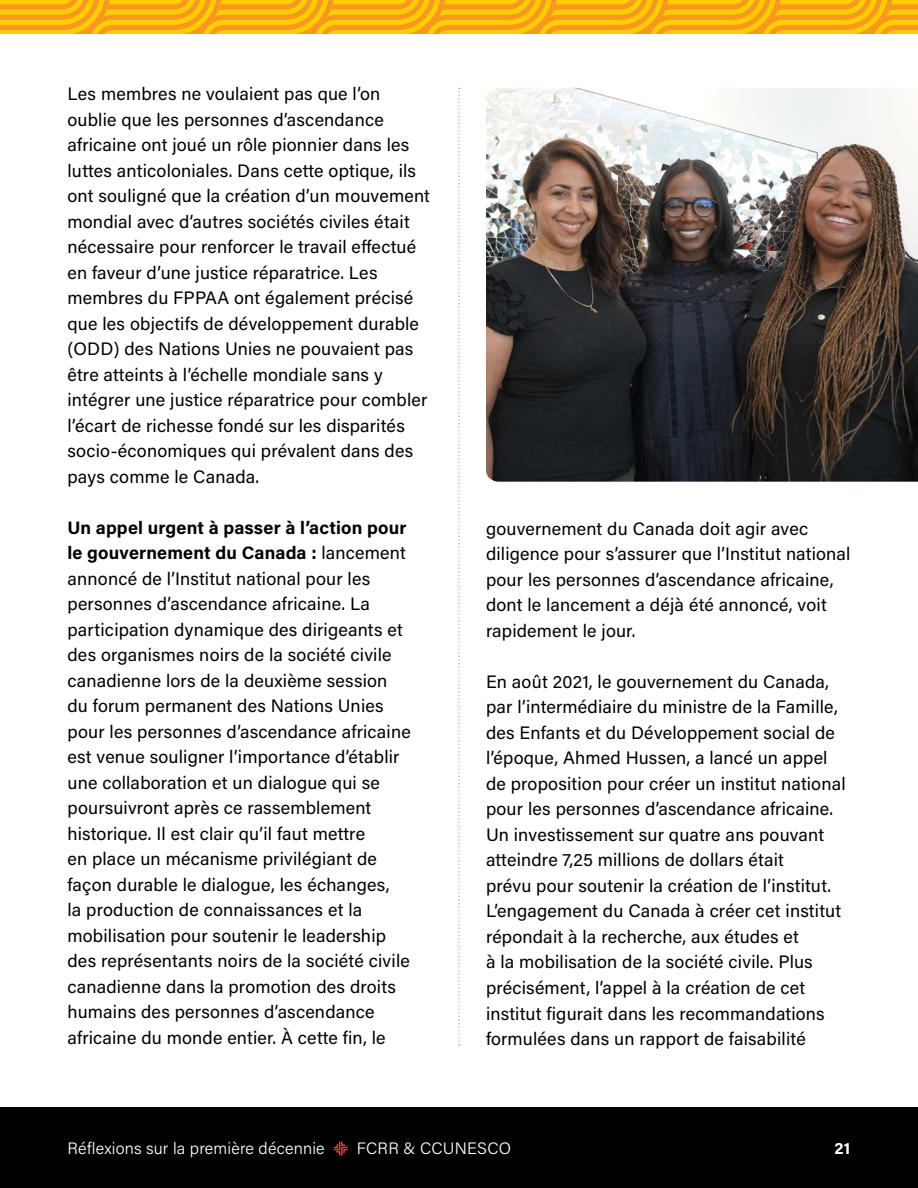
<style>
.page{position:relative;width:918px;height:1188px;background:#fff}
.page>*{position:absolute;margin:0;border:0;box-sizing:border-box;transform-origin:0 0}
.t1{font:18px/25.5px "Acumin Pro";letter-spacing:.01em;color:#000}
.t2{font:300 16.5px "Acumin Pro";letter-spacing:.01em;color:#fff}
.t3{font:700 16.5px "Acumin Pro";color:#fff}
.s1{font-weight:700}
</style>
<div class="page">
<div style="left:0;top:1107px;width:918px;height:81px;background:#000"></div>
<svg style="left:334px;top:1142px;width:14px;height:14px"></svg>
<svg style="left:0;top:0;width:918px;height:34px;background:#fbb410"></svg>
<svg style="left:458px;top:88px;width:2px;height:957px"></svg>
<img style="left:486px;top:88px;width:432px;height:394px">
<p class="t1" style="left:68px;top:81px;width:364px">Les membres ne voulaient pas que l’on oublie que les personnes d’ascendance africaine ont joué un rôle pionnier dans les luttes anticoloniales. Dans cette optique, ils ont souligné que la création d’un mouvement mondial avec d’autres sociétés civiles était nécessaire pour renforcer le travail effectué en faveur d’une justice réparatrice. Les membres du FPPAA ont également précisé que les objectifs de développement durable (ODD) des Nations Unies ne pouvaient pas être atteints à l’échelle mondiale sans y intégrer une justice réparatrice pour combler l’écart de richesse fondé sur les disparités socio-économiques qui prévalent dans des pays comme le Canada.</p>
<p class="t1" style="left:68px;top:514px;width:345px"><span class="s1">Un appel urgent à passer à l’action pour le gouvernement du Canada :</span> lancement annoncé de l’Institut national pour les personnes d’ascendance africaine. La participation dynamique des dirigeants et des organismes noirs de la société civile canadienne lors de la deuxième session du forum permanent des Nations Unies pour les personnes d’ascendance africaine est venue souligner l’importance d’établir une collaboration et un dialogue qui se poursuivront après ce rassemblement historique. Il est clair qu’il faut mettre<br>en place un mécanisme privilégiant de façon durable le dialogue, les échanges,<br>la production de connaissances et la mobilisation pour soutenir le leadership des représentants noirs de la société civile canadienne dans la promotion des droits humains des personnes d’ascendance africaine du monde entier. À cette fin, le</p>
<p class="t1" style="left:486px;top:515px;width:366px">gouvernement du Canada doit agir avec diligence pour s’assurer que l’Institut national pour les personnes d’ascendance africaine, dont le lancement a déjà été annoncé, voit rapidement le jour.</p>
<p class="t1" style="left:486px;top:668px;width:361px">En août 2021, le gouvernement du Canada, par l’intermédiaire du ministre de la Famille, des Enfants et du Développement social de l’époque, Ahmed Hussen, a lancé un appel de proposition pour créer un institut national pour les personnes d’ascendance africaine.<br>Un investissement sur quatre ans pouvant atteindre 7,25 millions de dollars était<br>prévu pour soutenir la création de l’institut.<br>L’engagement du Canada à créer cet institut répondait à la recherche, aux études et<br>à la mobilisation de la société civile. Plus précisément, l’appel à la création de cet institut figurait dans les recommandations formulées dans un rapport de faisabilité</p>
<p class="t2" style="left:68px;top:1137px;width:259px">Réflexions sur la première décennie</p>
<p class="t2" style="left:357px;top:1137px;width:156px">FCRR &amp; CCUNESCO</p>
<p class="t3" style="left:835px;top:1136px;width:17px">21</p>
</div>
